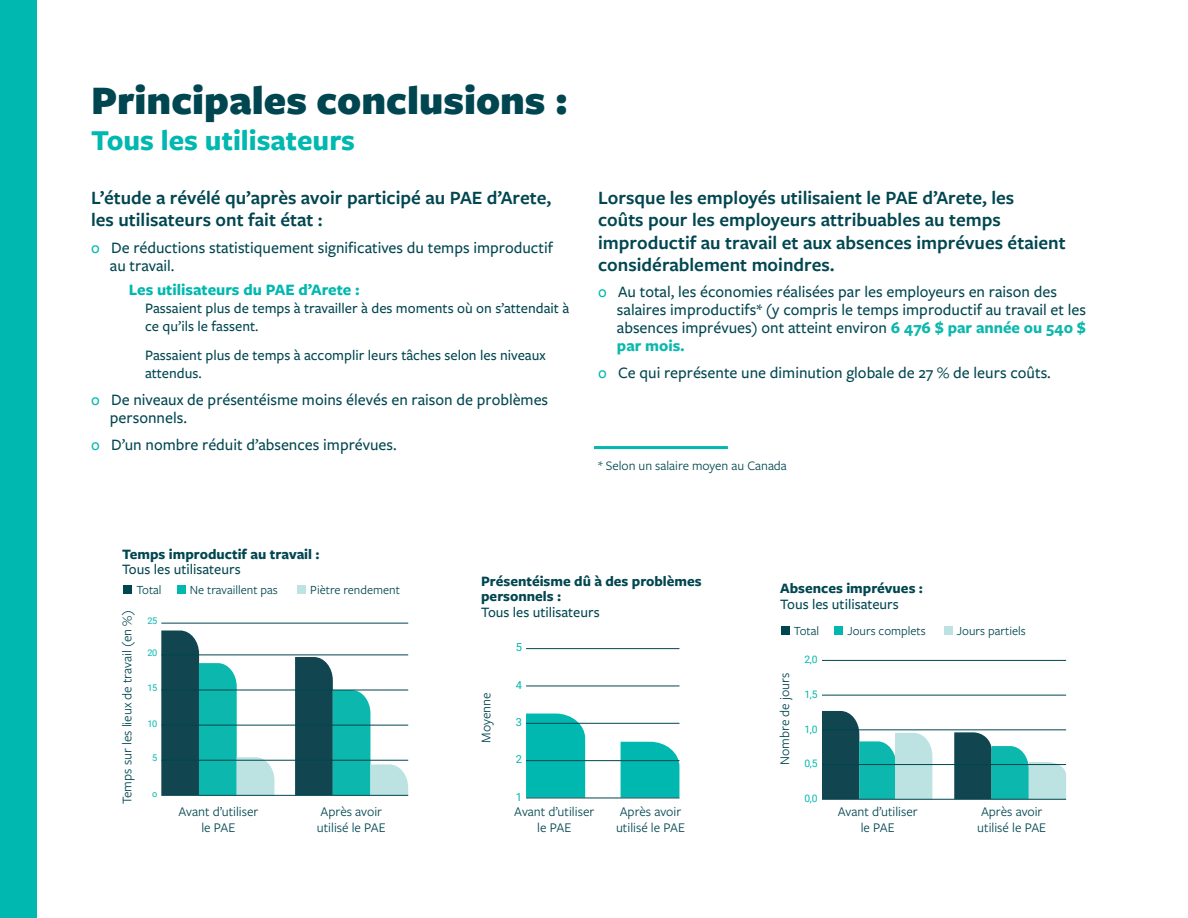
<style>
.page{position:relative;width:1188px;height:918px;background:#fff}
.page>*{position:absolute;margin:0;border:0;box-sizing:border-box;transform-origin:0 0}
.t1{font:900 42px "Freight Sans Pro";color:#004650}
.t2{font:700 30px "Freight Sans Pro";color:#00b8af}
.t3{font:600 19.5px/22.5px "Freight Sans Pro";color:#004650}
.t4{font:500 16.5px/18px "Freight Sans Pro";color:#004650}
.t5{font:700 16.5px "Freight Sans Pro";color:#00b8af}
.t6{font:500 15px/18px "Freight Sans Pro";color:#004650}
.t7{font:700 14.85px/15.5px "Freight Sans Pro";color:#004650}
.t8{font:500 14.85px "Freight Sans Pro";color:#004650}
.t9{font:13.8px/15.5px "Freight Sans Pro";color:#004650;text-align:center}
.t10{font:13.5px "Freight Sans Pro";color:#004650}
.t11{font:12.9px "Freight Sans Pro";color:#004650}
.t12{font:11.1px "Roboto";color:#00b8af}
.t13{font:10.35px "Roboto";color:#00b8af}
.t14{font:9.15px "Roboto";letter-spacing:-.03em;color:#00b8af}
.s1{color:#00b8af}
.s2{font-weight:700;color:#0cb8ae}
</style>
<div class="page">
<div style="left:0;top:0;width:37px;height:918px;background:#00b8af"></div>
<svg style="left:526px;top:714px;width:59px;height:84px;background:#07b8b0"></svg>
<svg style="left:621px;top:742px;width:58px;height:56px;background:#0cb9b1"></svg>
<hr style="left:526px;top:798px;width:153px;height:1px;background:#004650">
<hr style="left:526px;top:723px;width:153px;height:1px;background:#004650">
<hr style="left:526px;top:648px;width:153px;height:1px;background:#004650">
<hr style="left:526px;top:760px;width:153px;height:1px;background:#004650">
<hr style="left:526px;top:686px;width:153px;height:1px;background:#004650">
<svg style="left:822px;top:711px;width:110px;height:88px"></svg>
<svg style="left:954px;top:732px;width:112px;height:67px"></svg>
<hr style="left:822px;top:799px;width:244px;height:1px;background:#004650">
<hr style="left:822px;top:730px;width:244px;height:1px;background:#004650">
<hr style="left:822px;top:660px;width:244px;height:1px;background:#004650">
<hr style="left:822px;top:764px;width:244px;height:1px;background:#004650">
<hr style="left:822px;top:695px;width:244px;height:1px;background:#004650">
<div style="left:781px;top:626px;width:9px;height:9px;background:#004650"></div>
<div style="left:834px;top:626px;width:9px;height:9px;background:#00b8af"></div>
<div style="left:944px;top:626px;width:9px;height:9px;background:#bce3e1"></div>
<div style="left:123px;top:585px;width:9px;height:9px;background:#004650"></div>
<div style="left:177px;top:585px;width:9px;height:9px;background:#00b8af"></div>
<div style="left:297px;top:585px;width:9px;height:9px;background:#bce3e1"></div>
<svg style="left:161px;top:631px;width:113px;height:164px"></svg>
<svg style="left:295px;top:657px;width:113px;height:138px"></svg>
<hr style="left:161px;top:795px;width:247px;height:1px;background:#004650">
<hr style="left:161px;top:725px;width:247px;height:1px;background:#004650">
<hr style="left:161px;top:655px;width:247px;height:1px;background:#004650">
<hr style="left:161px;top:623px;width:247px;height:1px;background:#004650">
<hr style="left:161px;top:760px;width:247px;height:1px;background:#004650">
<hr style="left:161px;top:690px;width:247px;height:1px;background:#004650">
<hr style="left:594px;top:446px;width:134px;height:3px;background:#00b8af">
<p class="t1" style="left:91px;top:71px;width:479px">Principales conclusions :</p>
<p class="t2" style="left:91px;top:119px;width:265px">Tous les utilisateurs</p>
<p class="t3" style="left:91px;top:186px;width:462px">L’étude a révélé qu’après avoir participé au PAE d’Arete, les utilisateurs ont fait état :</p>
<p class="t4" style="left:110px;top:238px;width:445px;text-indent:-19px"><span class="s1">o</span> De réductions statistiquement significatives du temps improductif au travail.</p>
<p class="t5" style="left:129px;top:279px;width:232px">Les utilisateurs du PAE d’Arete :</p>
<p class="t6" style="left:145px;top:299px;width:426px">Passaient plus de temps à travailler à des moments où on s’attendait à ce qu’ils le fassent.</p>
<p class="t6" style="left:145px;top:346px;width:402px">Passaient plus de temps à accomplir leurs tâches selon les niveaux attendus.</p>
<p class="t4" style="left:110px;top:390px;width:440px;text-indent:-19px"><span class="s1">o</span> De niveaux de présentéisme moins élevés en raison de problèmes personnels.</p>
<p class="t4" style="left:91px;top:435px;width:307px"><span class="s1">o</span> D’un nombre réduit d’absences imprévues.</p>
<p class="t3" style="left:598px;top:186px;width:469px">Lorsque les employés utilisaient le PAE d’Arete, les<br>coûts pour les employeurs attribuables au temps improductif au travail et aux absences imprévues étaient considérablement moindres.</p>
<p class="t4" style="left:617px;top:282px;width:471px;text-indent:-19px"><span class="s1">o</span> Au total, les économies réalisées par les employeurs en raison des salaires improductifs* (y compris le temps improductif au travail et les absences imprévues) ont atteint environ <span class="s2">6 476 $ par année ou 540 $ par mois.</span></p>
<p class="t4" style="left:598px;top:363px;width:454px"><span class="s1">o</span> Ce qui représente une diminution globale de 27 % de leurs coûts.</p>
<p class="t10" style="left:598px;top:456px;width:190px">* Selon un salaire moyen au Canada</p>
<p class="t7" style="left:122px;top:545px;width:199px">Temps improductif au travail :</p>
<p class="t8" style="left:122px;top:559px;width:120px">Tous les utilisateurs</p>
<p class="t11" style="left:136px;top:581px;width:27px">Total</p>
<p class="t11" style="left:190px;top:581px;width:89px">Ne travaillent pas</p>
<p class="t11" style="left:310px;top:581px;width:91px">Piètre rendement</p>
<p class="t9" style="left:119px;top:804px;width:195px;rotate:-90deg">Temps sur les lieux de travail (en %)</p>
<p class="t14" style="left:147px;top:614px;width:12px">25</p>
<p class="t14" style="left:147px;top:646px;width:12px">20</p>
<p class="t14" style="left:147px;top:681px;width:12px">15</p>
<p class="t14" style="left:147px;top:717px;width:12px">10</p>
<p class="t14" style="left:152px;top:752px;width:7px">5</p>
<p class="t14" style="left:152px;top:787px;width:7px">o</p>
<p class="t7" style="left:481px;top:573px;width:222px">Présentéisme dû à des problèmes personnels :</p>
<p class="t8" style="left:481px;top:602px;width:120px">Tous les utilisateurs</p>
<p class="t12" style="left:516px;top:639px;width:8px">5</p>
<p class="t9" style="left:478px;top:743px;width:52px;rotate:-90deg">Moyenne</p>
<p class="t12" style="left:516px;top:677px;width:8px">4</p>
<p class="t12" style="left:516px;top:715px;width:8px">3</p>
<p class="t12" style="left:516px;top:752px;width:8px">2</p>
<p class="t12" style="left:516px;top:789px;width:8px">1</p>
<p class="t7" style="left:780px;top:580px;width:144px">Absences imprévues :</p>
<p class="t8" style="left:780px;top:594px;width:120px">Tous les utilisateurs</p>
<p class="t11" style="left:794px;top:622px;width:27px">Total</p>
<p class="t11" style="left:847px;top:622px;width:80px">Jours complets</p>
<p class="t11" style="left:957px;top:622px;width:70px">Jours partiels</p>
<p class="t9" style="left:776px;top:765px;width:94px;rotate:-90deg">Nombre de jours</p>
<p class="t13" style="left:804px;top:652px;width:14px">2,0</p>
<p class="t13" style="left:804px;top:687px;width:14px">1,5</p>
<p class="t13" style="left:804px;top:722px;width:14px">1,0</p>
<p class="t13" style="left:804px;top:756px;width:14px">0,5</p>
<p class="t13" style="left:804px;top:791px;width:14px">0,0</p>
<p class="t9" style="left:178px;top:804px;width:82px">Avant d’utiliser le PAE</p>
<p class="t9" style="left:317px;top:804px;width:70px;text-align:left">Après avoir utilisé le PAE</p>
<p class="t9" style="left:514px;top:804px;width:82px">Avant d’utiliser le PAE</p>
<p class="t9" style="left:616px;top:804px;width:70px;text-align:left">Après avoir utilisé le PAE</p>
<p class="t9" style="left:838px;top:804px;width:82px">Avant d’utiliser le PAE</p>
<p class="t9" style="left:977px;top:804px;width:70px;text-align:left">Après avoir utilisé le PAE</p>
</div>
